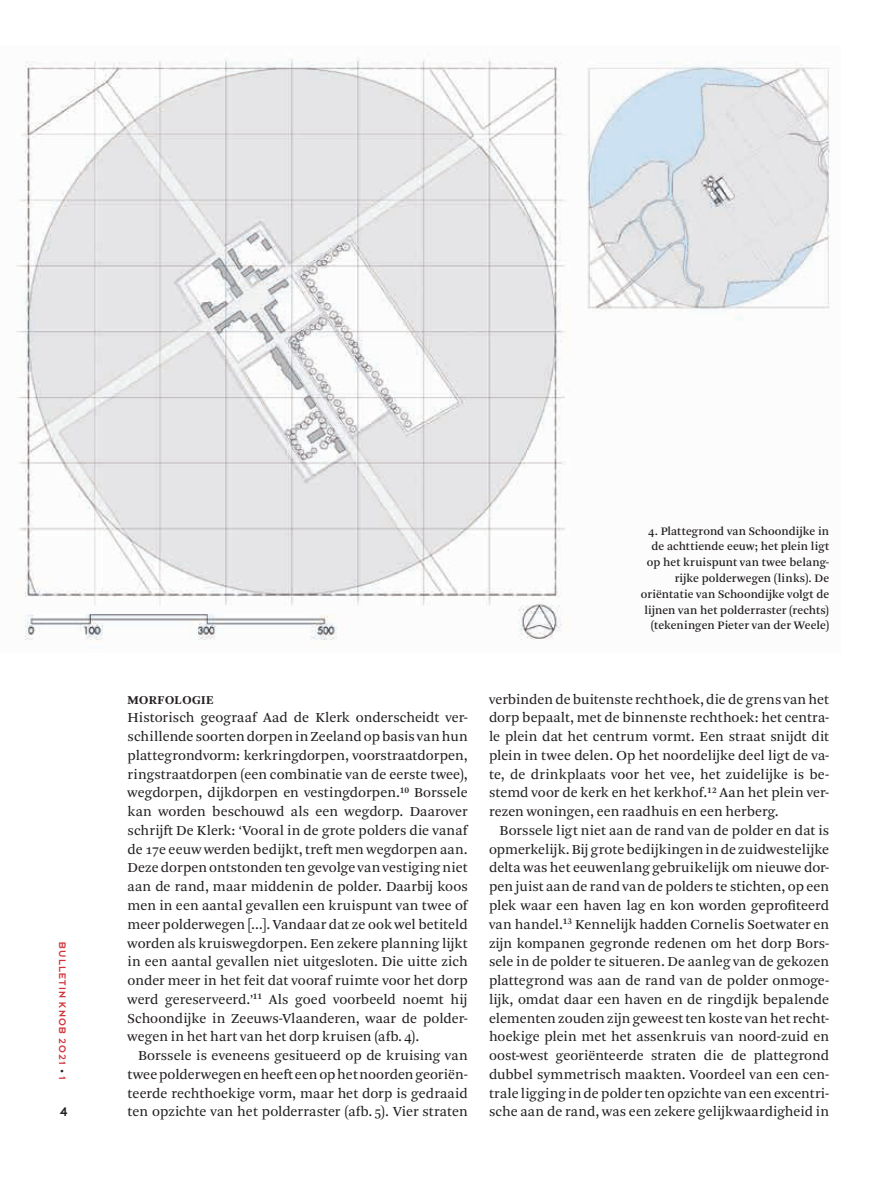
<style>
.page{position:relative;width:893px;height:1191px;background:#fff}
.page>*{position:absolute;margin:0;border:0;box-sizing:border-box;transform-origin:0 0}
.t1{font:14.4px/18.8px "Arnhem Pro Blond";letter-spacing:.005em;color:#231f20;text-align:justify}
.t2{font:13.5px "Dessau Pro";color:#231f20}
.t3{font:700 12.6px "Arnhem Pro";letter-spacing:.04em;color:#231f20}
.t4{font:12px/15.8px "Arnhem Pro";letter-spacing:.005em;color:#231f20;text-align:right}
.t5{font:10.5px "Dessau Pro";letter-spacing:.11em;color:#d23139}
.s1{font-size:8.25px;color:#231f20}
</style>
<div class="page">
<img style="left:16px;top:59px;width:814px;height:581px">
<p class="t5" style="left:68px;top:942px;width:139px;rotate:90deg">BULLETIN KNOB 2021 <span class="s1">•</span> 1</p>
<p class="t2" style="left:60px;top:1105px;width:10px">4</p>
<p class="t4" style="left:641px;top:523px;width:190px">4. Plattegrond van Schoondijke in de achttiende eeuw; het plein ligt op het kruispunt van twee belang&shy;rijke polderwegen (links). De oriëntatie van Schoondijke volgt de lijnen van het polderraster (rechts) (tekeningen Pieter van der Weele)</p>
<p class="t3" style="left:128px;top:691px;width:88px">MORFOLOGIE</p>
<p class="t1" style="left:128px;top:708px;width:342px">Historisch geograaf Aad de Klerk onderscheidt ver&shy;schillende soorten dorpen in Zeeland op basis van hun plattegrondvorm: kerkringdorpen, voorstraatdorpen, ringstraatdorpen (een combinatie van de eerste twee), wegdorpen, dijkdorpen en vestingdorpen.<sup>10</sup> Borssele kan worden beschouwd als een wegdorp. Daarover schrijft De Klerk: ‘Vooral in de grote polders die vanaf de 17e eeuw werden bedijkt, treft men wegdorpen aan.<br>Deze dorpen ontstonden ten gevolge van vestiging niet aan de rand, maar middenin de polder. Daarbij koos men in een aantal gevallen een kruispunt van twee of meer polderwegen […]. Vandaar dat ze ook wel betiteld worden als kruiswegdorpen. Een zekere planning lijkt in een aantal gevallen niet uitgesloten. Die uitte zich onder meer in het feit dat vooraf ruimte voor het dorp werd gereserveerd.’<sup>11</sup> Als goed voorbeeld noemt hij Schoondijke in Zeeuws-Vlaanderen, waar de polder&shy;wegen in het hart van het dorp kruisen (afb.4).</p>
<p class="t1" style="left:128px;top:1046px;width:342px;text-indent:11px">Borssele is eveneens gesitueerd op de kruising van twee polderwegen en heeft een op het noorden georiën&shy;teerde rechthoekige vorm, maar het dorp is gedraaid ten opzichte van het polderraster (afb.5). Vier straten</p>
<p class="t1" style="left:489px;top:690px;width:342px">verbinden de buitenste rechthoek, die de grens van het dorp bepaalt, met de binnenste rechthoek: het centra&shy;le plein dat het centrum vormt. Een straat snijdt dit plein in twee delen. Op het noordelijke deel ligt de va&shy;te, de drinkplaats voor het vee, het zuidelijke is be&shy;stemd voor de kerk en het kerkhof.<sup>12</sup> Aan het plein ver&shy;rezen woningen, een raadhuis en een herberg.</p>
<p class="t1" style="left:489px;top:821px;width:342px;text-indent:11px">Borssele ligt niet aan de rand van de polder en dat is opmerkelijk. Bij grote bedijkingen in de zuidwestelijke delta was het eeuwenlang gebruikelijk om nieuwe dor&shy;pen juist aan de rand van de polders te stichten, op een plek waar een haven lag en kon worden geprofiteerd van handel.<sup>13</sup> Kennelijk hadden Cornelis Soetwater en zijn kompanen gegronde redenen om het dorp Bors&shy;sele in de polder te situeren. De aanleg van de gekozen plattegrond was aan de rand van de polder onmoge&shy;lijk, omdat daar een haven en de ringdijk bepalende elementen zouden zijn geweest ten koste van het recht&shy;hoekige plein met het assenkruis van noord-zuid en oost-west georiënteerde straten die de plattegrond dubbel symmetrisch maakten. Voordeel van een cen&shy;trale ligging in de polder ten opzichte van een excentri&shy;sche aan de rand, was een zekere gelijkwaardigheid in</p>
</div>
